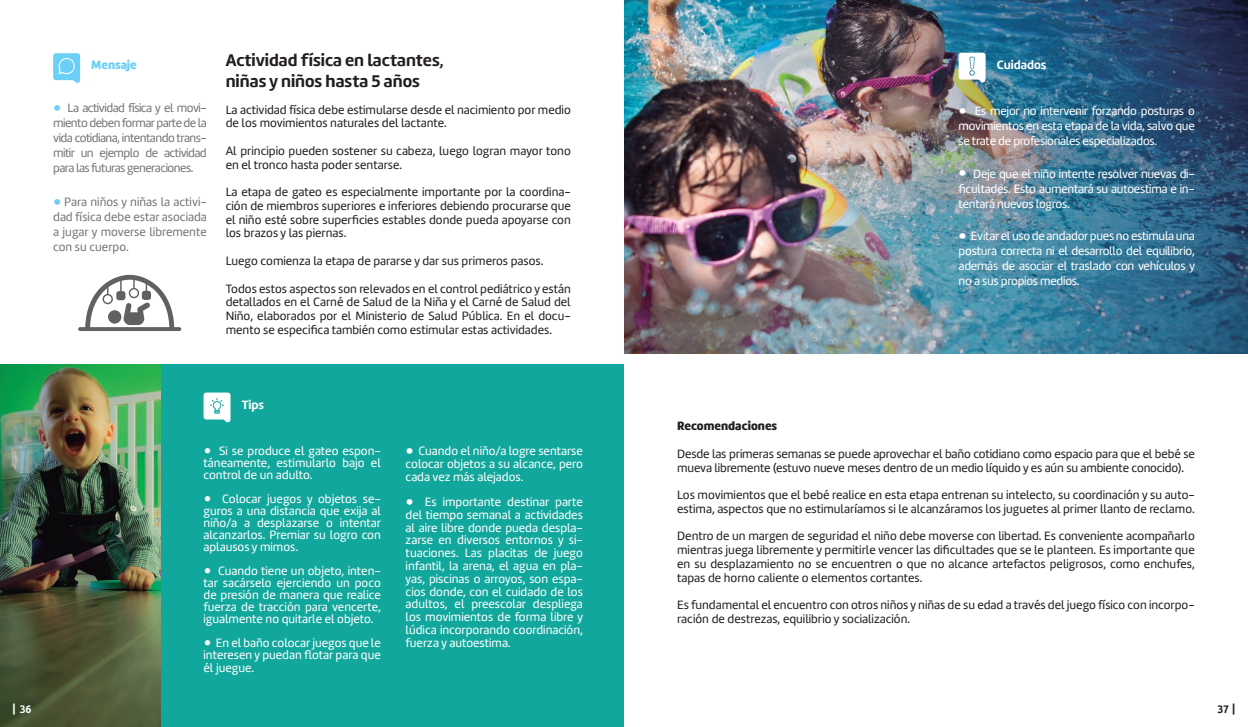
<style>
.page{position:relative;width:1248px;height:727px;background:#fff}
.page>*{position:absolute;margin:0;border:0;box-sizing:border-box;transform-origin:0 0}
.t1{font:17.5px/21px "Amelia Basic Bold";color:#231f20}
.t2{font:12.5px/13.8px "Amelia Basic";color:#231f20}
.t3{font:12.5px/12.8px "Amelia Basic";color:#fff;text-align:justify}
.t4{font:12.5px/15px "Amelia Basic";letter-spacing:-.03em;color:#737779;text-align:justify}
.t5{font:12.5px "Amelia Basic Black";color:#231f20}
.t6{font:12.5px "Amelia Basic Bold";color:#fff}
.t7{font:12.5px "Amelia Basic Black";color:#6bcff6}
.t8{font:11.25px "Amelia Basic Bold";color:#fff}
.t9{font:11.25px "Amelia Basic Bold";color:#231f20}
.s1{font-family:"Amelia Basic Black";font-size:22.5px;color:#6bcff6}
.s2{font-family:"Titillium Text 14 L 999 wt"}
.s3{font-size:22.5px}
.s4{font-family:"Amelia Basic Black";font-size:22.5px}
</style>
<div class="page">
<img style="left:0;top:364px;width:161px;height:362px">
<div style="left:161px;top:364px;width:463px;height:362px;background:#12a79d"></div>
<svg style="left:53px;top:53px;width:27px;height:30px"></svg>
<svg style="left:78px;top:275px;width:103px;height:56px"></svg>
<svg style="left:203px;top:392px;width:27px;height:31px"></svg>
<img style="left:624px;top:0;width:623px;height:353px">
<svg style="left:958px;top:53px;width:27px;height:30px"></svg>
<p class="t7" style="left:91px;top:58px;width:47px">Mensaje</p>
<p class="t4" style="left:53px;top:101px;width:155px"><span class="s1">•</span> La actividad física y el movi&shy;miento deben formar parte de la vida cotidiana, intentando trans&shy;mitir un ejemplo de actividad para las futuras generaciones.</p>
<p class="t4" style="left:53px;top:194px;width:155px"><span class="s1">•</span> Para niños y niñas la activi&shy;dad física debe estar asociada a jugar y moverse libremente con su cuerpo.</p>
<h1 class="t1" style="left:226px;top:50px;width:219px">Actividad física en lactantes, niñas y niños hasta 5 años</h1>
<p class="t2" style="left:226px;top:103px;width:346px">La actividad física debe estimularse desde el nacimiento por medio de los movimientos naturales del lactante.</p>
<p class="t2" style="left:226px;top:144px;width:346px">Al principio pueden sostener su cabeza, luego logran mayor tono en el tronco hasta poder sentarse.</p>
<p class="t2" style="left:226px;top:185px;width:346px;text-align:justify">La etapa de gateo es especialmente importante por la coordina&shy;ción de miembros superiores e inferiores debiendo procurarse que el niño esté sobre superficies estables donde pueda apoyarse con los brazos y las piernas.</p>
<p class="t2" style="left:226px;top:254px;width:319px">Luego comienza la etapa de pararse y dar sus primeros pasos.</p>
<p class="t2" style="left:226px;top:281px;width:346px;text-align:justify">Todos estos aspectos son relevados en el control pediátrico y están detallados en el Carné de Salud de la Niña y el Carné de Salud del Niño, elaborados por el Ministerio de Salud Pública. En el docu&shy;mento se especifica también como estimular estas actividades.</p>
<p class="t8" style="left:11px;top:702px;width:22px"><span class="s2">|</span> 36</p>
<p class="t6" style="left:242px;top:397px;width:24px">Tips</p>
<p class="t3" style="left:203px;top:445px;width:179px;line-height:12px"><span class="s3">•</span> Si se produce el gateo espon&shy;táneamente, estimularlo bajo el control de un adulto.</p>
<p class="t3" style="left:203px;top:493px;width:179px;line-height:12px"><span class="s3">•</span> Colocar juegos y objetos se&shy;guros a una distancia que exija al niño/a a desplazarse o intentar alcanzarlos. Premiar su logro con aplausos y mimos.</p>
<p class="t3" style="left:203px;top:565px;width:179px;line-height:12px"><span class="s3">•</span> Cuando tiene un objeto, inten&shy;tar sacárselo ejerciendo un poco de presión de manera que realice fuerza de tracción para vencerte, igualmente no quitarle el objeto.</p>
<p class="t3" style="left:203px;top:636px;width:179px;line-height:12.4px"><span class="s3">•</span> En el baño colocar juegos que le interesen y puedan flotar para que él juegue.</p>
<p class="t3" style="left:405px;top:444px;width:179px"><span class="s4">•</span> Cuando el niño/a logre sentarse colocar objetos a su alcance, pero cada vez más alejados.</p>
<p class="t3" style="left:405px;top:495px;width:179px"><span class="s4">•</span> Es importante destinar parte del tiempo semanal a actividades al aire libre donde pueda despla&shy;zarse en diversos entornos y si&shy;tuaciones. Las placitas de juego infantil, la arena, el agua en pla&shy;yas, piscinas o arroyos, son espa&shy;cios donde, con el cuidado de los adultos, el preescolar despliega los movimientos de forma libre y lúdica incorporando coordinación, fuerza y autoestima.</p>
<p class="t6" style="left:996px;top:58px;width:51px">Cuidados</p>
<p class="t3" style="left:958px;top:104px;width:238px;line-height:15px"><span class="s4">•</span> Es mejor no intervenir forzando posturas o movimientos en esta etapa de la vida, salvo que se trate de profesionales especializados.</p>
<p class="t3" style="left:958px;top:166px;width:238px;line-height:15px"><span class="s4">•</span> Deje que el niño intente resolver nuevas di&shy;ficultades. Esto aumentará su autoestima e in&shy;tentará nuevos logros.</p>
<p class="t3" style="left:958px;top:229px;width:238px;line-height:15px"><span class="s4">•</span> Evitar el uso de andador pues no estimula una postura correcta ni el desarrollo del equilibrio, además de asociar el traslado con vehículos y no a sus propios medios.</p>
<p class="t5" style="left:677px;top:418px;width:102px">Recomendaciones</p>
<p class="t2" style="left:677px;top:446px;width:519px">Desde las primeras semanas se puede aprovechar el baño cotidiano como espacio para que el bebé se mueva libremente (estuvo nueve meses dentro de un medio líquido y es aún su ambiente conocido).</p>
<p class="t2" style="left:677px;top:488px;width:519px">Los movimientos que el bebé realice en esta etapa entrenan su intelecto, su coordinación y su auto&shy;estima, aspectos que no estimularíamos si le alcanzáramos los juguetes al primer llanto de reclamo.</p>
<p class="t2" style="left:677px;top:529px;width:519px;text-align:justify">Dentro de un margen de seguridad el niño debe moverse con libertad. Es conveniente acompañarlo mientras juega libremente y permitirle vencer las dificultades que se le planteen. Es importante que en su desplazamiento no se encuentren o que no alcance artefactos peligrosos, como enchufes, tapas de horno caliente o elementos cortantes.</p>
<p class="t2" style="left:677px;top:598px;width:519px">Es fundamental el encuentro con otros niños y niñas de su edad a través del juego físico con incorpo&shy;ración de destrezas, equilibrio y socialización.</p>
<p class="t9" style="left:1217px;top:702px;width:21px">37 <span class="s2">|</span></p>
</div>
